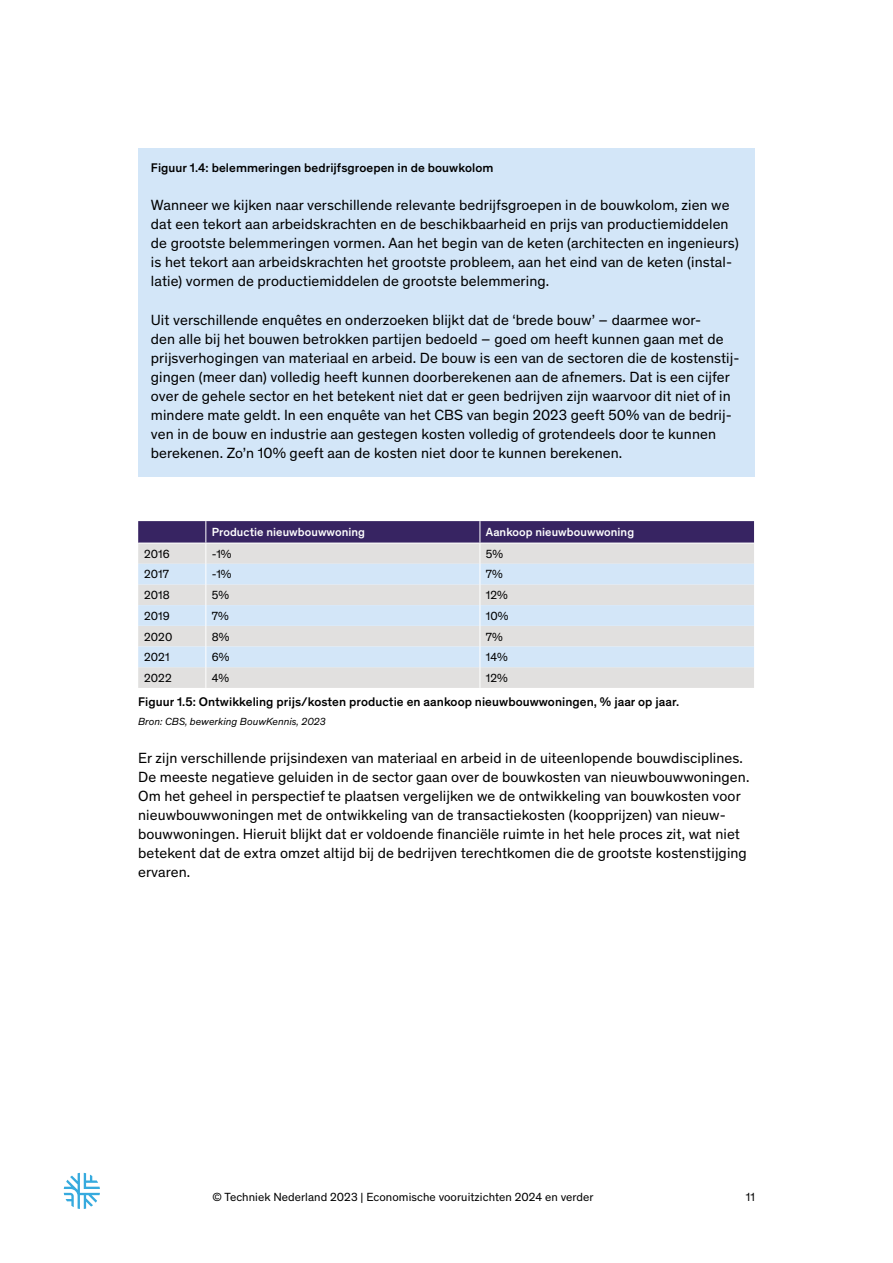
<style>
.page{position:relative;width:893px;height:1263px;background:#fff}
.page>*{position:absolute;margin:0;border:0;box-sizing:border-box;transform-origin:0 0}
.t1{font:15px/19px "Theinhardt";letter-spacing:.005em;color:#000}
.t2{font:500 12.75px "Theinhardt";letter-spacing:.005em;color:#000}
.t3{font:12px "Theinhardt";letter-spacing:.005em;color:#000}
.t4{font:500 12px "Theinhardt";letter-spacing:.005em;color:#fff}
.t5{font:italic 10.5px "Theinhardt";letter-spacing:.005em;color:#000}
</style>
<div class="page">
<svg style="left:64px;top:1173px;width:36px;height:36px"></svg>
<div style="left:138px;top:148px;width:617px;height:329px;background:#d3e6f8"></div>
<svg style="left:138px;top:521px;width:616px;height:167px;background:#c6cad8"></svg>
<p class="t2" style="left:151px;top:158px;width:344px">Figuur 1.4: belemmeringen bedrijfsgroepen in de bouwkolom</p>
<p class="t1" style="left:151px;top:195px;width:589px">Wanneer we kijken naar verschillende relevante bedrijfsgroepen in de bouwkolom, zien we dat een tekort aan arbeidskrachten en de beschikbaarheid en prijs van productiemiddelen de grootste belemmeringen vormen. Aan het begin van de keten (architecten en ingenieurs) is het tekort aan arbeidskrachten het grootste probleem, aan het eind van de keten (instal&shy;latie) vormen de productiemiddelen de grootste belemmering.</p>
<p class="t1" style="left:151px;top:309px;width:590px">Uit verschillende enquêtes en onderzoeken blijkt dat de ‘brede bouw’ – daarmee wor-<br>den alle bij het bouwen betrokken partijen bedoeld – goed om heeft kunnen gaan met de prijsverhogingen van materiaal en arbeid. De bouw is een van de sectoren die de kostenstij&shy;gingen (meer dan) volledig heeft kunnen doorberekenen aan de afnemers. Dat is een cijfer over de gehele sector en het betekent niet dat er geen bedrijven zijn waarvoor dit niet of in mindere mate geldt. In een enquête van het CBS van begin 2023 geeft 50% van de bedrij&shy;ven in de bouw en industrie aan gestegen kosten volledig of grotendeels door te kunnen berekenen. Zo’n 10% geeft aan de kosten niet door te kunnen berekenen.</p>
<p class="t4" style="left:212px;top:523px;width:155px">Productie nieuwbouwwoning</p>
<p class="t4" style="left:486px;top:523px;width:150px">Aankoop nieuwbouwwoning</p>
<p class="t3" style="left:144px;top:545px;width:27px">2016</p>
<p class="t3" style="left:212px;top:545px;width:21px">-1%</p>
<p class="t3" style="left:486px;top:545px;width:19px">5%</p>
<p class="t3" style="left:144px;top:566px;width:26px">2017</p>
<p class="t3" style="left:212px;top:566px;width:21px">-1%</p>
<p class="t3" style="left:486px;top:566px;width:19px">7%</p>
<p class="t3" style="left:144px;top:587px;width:27px">2018</p>
<p class="t3" style="left:212px;top:587px;width:19px">5%</p>
<p class="t3" style="left:486px;top:587px;width:23px">12%</p>
<p class="t3" style="left:144px;top:607px;width:27px">2019</p>
<p class="t3" style="left:212px;top:607px;width:19px">7%</p>
<p class="t3" style="left:486px;top:607px;width:24px">10%</p>
<p class="t3" style="left:144px;top:628px;width:30px">2020</p>
<p class="t3" style="left:212px;top:628px;width:19px">8%</p>
<p class="t3" style="left:486px;top:628px;width:19px">7%</p>
<p class="t3" style="left:144px;top:649px;width:27px">2021</p>
<p class="t3" style="left:212px;top:649px;width:19px">6%</p>
<p class="t3" style="left:486px;top:649px;width:23px">14%</p>
<p class="t3" style="left:144px;top:669px;width:29px">2022</p>
<p class="t3" style="left:212px;top:669px;width:19px">4%</p>
<p class="t3" style="left:486px;top:669px;width:23px">12%</p>
<p class="t2" style="left:138px;top:692px;width:542px">Figuur 1.5: Ontwikkeling prijs/kosten productie en aankoop nieuwbouwwoningen, % jaar op jaar.</p>
<p class="t5" style="left:138px;top:713px;width:189px">Bron: CBS, bewerking BouwKennis, 2023</p>
<p class="t1" style="left:138px;top:747px;width:613px">Er zijn verschillende prijsindexen van materiaal en arbeid in de uiteenlopende bouwdisciplines.<br>De meeste negatieve geluiden in de sector gaan over de bouwkosten van nieuwbouwwoningen.<br>Om het geheel in perspectief te plaatsen vergelijken we de ontwikkeling van bouwkosten voor nieuwbouwwoningen met de ontwikkeling van de transactiekosten (koopprijzen) van nieuw&shy;bouwwoningen. Hieruit blijkt dat er voldoende financiële ruimte in het hele proces zit, wat niet betekent dat de extra omzet altijd bij de bedrijven terechtkomen die de grootste kostenstijging ervaren.</p>
<p class="t3" style="left:213px;top:1188px;width:383px">© Techniek Nederland 2023 | Economische vooruitzichten 2024 en verder</p>
<p class="t3" style="left:746px;top:1188px;width:10px">11</p>
</div>
